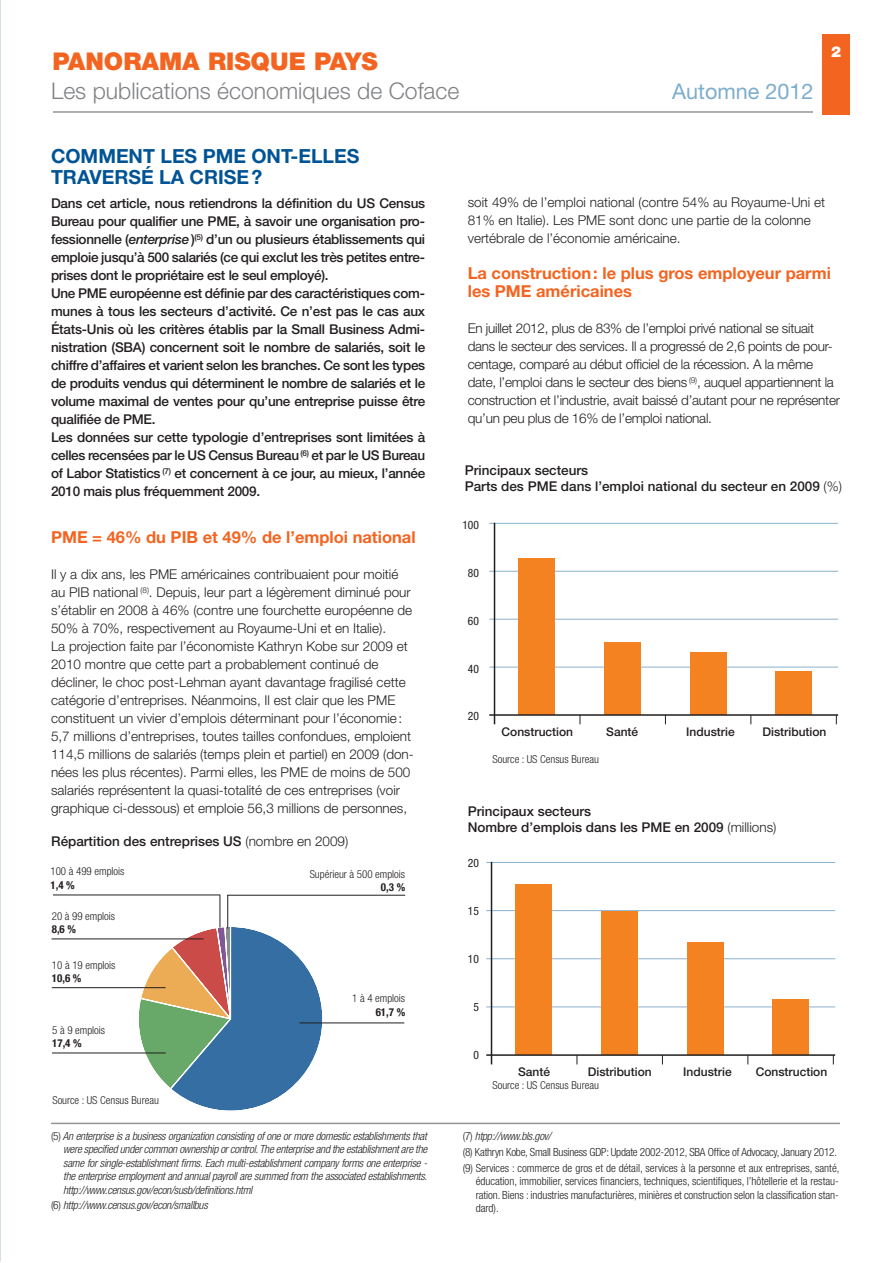
<style>
.page{position:relative;width:893px;height:1263px;background:#fff}
.page>*{position:absolute;margin:0;border:0;box-sizing:border-box;transform-origin:0 0}
.t1{font:900 24.45px "Helvetica Neue LT Std";color:#f36421}
.t2{font:300 22.95px "Helvetica Neue LT Std";color:#808285}
.t3{font:21.6px "Helvetica Neue LT Std";color:#7dadcc}
.t4{font:700 19.5px/21px "Helvetica Neue LT Std";color:#005495}
.t5{font:700 16.5px/18px "Helvetica Neue LT Std";color:#f36421}
.t6{font:900 15px "Helvetica Neue LT Std";color:#fff}
.t7{font:300 13.5px/18px "Helvetica Neue LT Std";color:#231f20}
.t8{font:500 13.5px/18px "Helvetica Neue";letter-spacing:-.02em;color:#231f20}
.t9{font:300 13.5px/18px "Helvetica Neue LT Std";letter-spacing:-.02em;color:#231f20}
.t10{font:500 13.5px/16.2px "Helvetica Neue";color:#231f20}
.t11{font:500 12px "Helvetica Neue";color:#231f20}
.t12{font:condensed 11.55px "Helvetica Neue LT Std";color:#231f20}
.t13{font:italic 300 condensed 11.25px/13.5px "Helvetica Neue LT Std";letter-spacing:-.02em;color:#231f20;text-align:justify}
.t14{font:300 condensed 11.25px/15.6px "Helvetica Neue LT Std";letter-spacing:-.005em;color:#231f20}
.t15{font:300 condensed 10.95px "Helvetica Neue";color:#231f20}
.t16{font:700 condensed 10.95px "Helvetica Neue";color:#231f20}
.s1{font-style:italic}
.s2{font-weight:300}
.s3{font-style:normal}
</style>
<div class="page">
<hr style="left:0;top:0;width:1px;height:1261px;background:#c9d5da">
<hr style="left:53px;top:111px;width:760px;height:2px;background:#939598">
<div style="left:822px;top:34px;width:28px;height:80px;background:#f36421"></div>
<hr style="left:51px;top:1123px;width:789px;height:1px;background:#939598">
<hr style="left:489px;top:667px;width:349px;height:1px;background:#8ab1cc">
<hr style="left:489px;top:619px;width:349px;height:1px;background:#8ab1cc">
<hr style="left:489px;top:571px;width:349px;height:1px;background:#8ab1cc">
<hr style="left:489px;top:523px;width:349px;height:1px;background:#8ab1cc">
<hr style="left:494px;top:523px;width:1px;height:201px;background:#231f20">
<div style="left:518px;top:559px;width:37px;height:156px;background:#f58220"></div>
<div style="left:604px;top:643px;width:37px;height:72px;background:#f58220"></div>
<div style="left:690px;top:653px;width:37px;height:62px;background:#f58220"></div>
<div style="left:775px;top:671px;width:37px;height:44px;background:#f58220"></div>
<hr style="left:489px;top:714px;width:349px;height:2px;background:#231f20">
<hr style="left:486px;top:1006px;width:349px;height:1px;background:#8ab1cc">
<hr style="left:486px;top:958px;width:349px;height:1px;background:#8ab1cc">
<hr style="left:486px;top:910px;width:349px;height:1px;background:#8ab1cc">
<hr style="left:486px;top:862px;width:349px;height:1px;background:#8ab1cc">
<hr style="left:491px;top:862px;width:1px;height:202px;background:#231f20">
<div style="left:515px;top:884px;width:37px;height:171px;background:#f58220"></div>
<div style="left:601px;top:911px;width:37px;height:144px;background:#f58220"></div>
<div style="left:687px;top:942px;width:37px;height:113px;background:#f58220"></div>
<div style="left:772px;top:999px;width:37px;height:56px;background:#f58220"></div>
<hr style="left:486px;top:1054px;width:349px;height:2px;background:#231f20">
<svg style="left:137px;top:925px;width:187px;height:186px"></svg>
<hr style="left:300px;top:1022px;width:104px;height:1px;background:#231f20">
<hr style="left:52px;top:1052px;width:114px;height:1px;background:#231f20">
<hr style="left:52px;top:987px;width:114px;height:1px;background:#231f20">
<hr style="left:52px;top:938px;width:152px;height:1px;background:#231f20">
<hr style="left:53px;top:894px;width:167px;height:1px;background:#231f20">
<hr style="left:220px;top:895px;width:1px;height:32px;background:#231f20">
<hr style="left:227px;top:895px;width:178px;height:1px;background:#231f20">
<hr style="left:227px;top:895px;width:1px;height:33px;background:#231f20">
<h1 class="t1" style="left:52px;top:52px;width:327px">PANORAMA RISQUE PAYS</h1>
<h2 class="t2" style="left:51px;top:82px;width:410px">Les publications économiques de Coface</h2>
<h3 class="t3" style="left:672px;top:84px;width:143px">Automne 2012</h3>
<p class="t6" style="left:831px;top:47px;width:12px">2</p>
<h3 class="t4" style="left:51px;top:147px;width:310px">Comment les Pme ont-elles traversé la Crise?</h3>
<p class="t8" style="left:51px;top:196px;width:376px">Dans cet article, nous retiendrons la définition du US Census Bureau pour qualifier une PME, à savoir une organisation pro&shy;fessionnelle (<span class="s1">enterprise</span>)<sup>(5)</sup> d’un ou plusieurs établissements qui emploie jusqu’à 500 salariés (ce qui exclut les très petites entre&shy;prises dont le propriétaire est le seul employé).<br>Une PME européenne est définie par des caractéristiques com&shy;munes à tous les secteurs d’activité. Ce n’est pas le cas aux États-Unis où les critères établis par la Small Business Admi&shy;nistration (SBA) concernent soit le nombre de salariés, soit le chiffre d’affaires et varient selon les branches. Ce sont les types de produits vendus qui déterminent le nombre de salariés et le volume maximal de ventes pour qu’une entreprise puisse être qualifiée de PME.<br>Les données sur cette typologie d’entreprises sont limitées à celles recensées par le US Census Bureau <sup>(6)</sup> et par le US Bureau of Labor Statistics <sup>(7)</sup> et concernent à ce jour, au mieux, l’année 2010 mais plus fréquemment 2009.</p>
<p class="t5" style="left:51px;top:530px;width:366px">Pme = 46% du PiB et 49% de l’emploi national</p>
<p class="t7" style="left:51px;top:566px;width:364px">Il y a dix ans, les PME américaines contribuaient pour moitié au PIB national <sup>(8)</sup>. Depuis, leur part a légèrement diminué pour s’établir en 2008 à 46% (contre une fourchette européenne de 50% à 70%, respectivement au Royaume-Uni et en Italie).<br>La projection faite par l’économiste Kathryn Kobe sur 2009 et 2010 montre que cette part a probablement continué de décliner, le choc post-Lehman ayant davantage fragilisé cette catégorie d’entreprises. Néanmoins, Il est clair que les PME constituent un vivier d’emplois déterminant pour l’économie:<br>5,7 millions d’entreprises, toutes tailles confondues, emploient 114,5 millions de salariés (temps plein et partiel) en 2009 (don&shy;nées les plus récentes). Parmi elles, les PME de moins de 500 salariés représentent la quasi-totalité de ces entreprises (voir graphique ci-dessous) et emploie 56,3 millions de personnes,</p>
<p class="t10" style="left:51px;top:834px;width:299px">Répartition des entreprises US <span class="s2">(nombre en 2009)</span></p>
<p class="t15" style="left:51px;top:868px;width:75px">100 à 499 emplois</p>
<p class="t16" style="left:51px;top:881px;width:26px">1,4 %</p>
<p class="t15" style="left:52px;top:912px;width:65px">20 à 99 emplois</p>
<p class="t16" style="left:52px;top:925px;width:26px">8,6 %</p>
<p class="t15" style="left:52px;top:961px;width:65px">10 à 19 emplois</p>
<p class="t16" style="left:52px;top:974px;width:31px">10,6 %</p>
<p class="t15" style="left:52px;top:1026px;width:54px">5 à 9 emplois</p>
<p class="t16" style="left:52px;top:1039px;width:31px">17,4 %</p>
<p class="t15" style="left:52px;top:1096px;width:108px">Source : US Census Bureau</p>
<p class="t15" style="left:310px;top:870px;width:97px">Supérieur à 500 emplois</p>
<p class="t16" style="left:381px;top:883px;width:26px">0,3 %</p>
<p class="t15" style="left:352px;top:994px;width:54px">1 à 4 emplois</p>
<p class="t16" style="left:376px;top:1008px;width:31px">61,7 %</p>
<p class="t13" style="left:63px;top:1130px;width:365px;text-indent:-12px"><span class="s3">(5)</span> An enterprise is a business organization consisting of one or more domestic establishments that were specified under common ownership or control.The enterprise and the establishment are the same for single-establishment firms. Each multi-establishment company forms one enterprise - the enterprise employment and annual payroll are summed from the associated establishments. http://www.census.gov/econ/susb/definitions.html</p>
<p class="t13" style="left:51px;top:1199px;width:158px"><span class="s3">(6)</span> http://www.census.gov/econ/smallbus</p>
<p class="t7" style="left:468px;top:195px;width:359px">soit 49% de l’emploi national (contre 54% au Royaume-Uni et<br>81% en Italie). Les PME sont donc une partie de la colonne vertébrale de l’économie américaine.</p>
<p class="t5" style="left:468px;top:266px;width:365px">la construction: le plus gros employeur parmi les Pme américaines</p>
<p class="t9" style="left:468px;top:321px;width:374px">En juillet 2012, plus de 83% de l’emploi privé national se situait dans le secteur des services. Il a progressé de 2,6 points de pour&shy;centage, comparé au début officiel de la récession. A la même date, l’emploi dans le secteur des biens <sup>(9)</sup>, auquel appartiennent la construction et l’industrie, avait baissé d’autant pour ne représenter qu’un peu plus de 16% de l’emploi national.</p>
<p class="t10" style="left:465px;top:464px;width:379px">Principaux secteurs<br>Parts des PME dans l’emploi national du secteur en 2009 <span class="s2">(%)</span></p>
<p class="t12" style="left:462px;top:521px;width:18px">100</p>
<p class="t12" style="left:468px;top:569px;width:13px">80</p>
<p class="t12" style="left:468px;top:616px;width:13px">60</p>
<p class="t12" style="left:468px;top:664px;width:13px">40</p>
<p class="t12" style="left:468px;top:712px;width:13px">20</p>
<p class="t11" style="left:502px;top:728px;width:73px">Construction</p>
<p class="t11" style="left:606px;top:728px;width:33px">Santé</p>
<p class="t11" style="left:686px;top:728px;width:50px">Industrie</p>
<p class="t11" style="left:762px;top:728px;width:65px">Distribution</p>
<p class="t15" style="left:492px;top:755px;width:108px">Source : US Census Bureau</p>
<p class="t10" style="left:468px;top:804px;width:310px">Principaux secteurs<br>Nombre d’emplois dans les PME en 2009 <span class="s2">(millions)</span></p>
<p class="t12" style="left:468px;top:859px;width:13px">20</p>
<p class="t12" style="left:468px;top:907px;width:13px">15</p>
<p class="t12" style="left:468px;top:955px;width:13px">10</p>
<p class="t12" style="left:474px;top:1003px;width:7px">5</p>
<p class="t12" style="left:474px;top:1051px;width:7px">0</p>
<p class="t11" style="left:518px;top:1067px;width:33px">Santé</p>
<p class="t11" style="left:588px;top:1067px;width:65px">Distribution</p>
<p class="t11" style="left:683px;top:1067px;width:50px">Industrie</p>
<p class="t11" style="left:756px;top:1067px;width:73px">Construction</p>
<p class="t15" style="left:492px;top:1081px;width:108px">Source : US Census Bureau</p>
<p class="t14" style="left:463px;top:1129px;width:378px">(7) <span class="s1">htpp://www.bls.gov/<br></span>(8) Kathryn Kobe, Small Business GDP: Update 2002-2012, SBA Office of Advocacy, January 2012. (9) Services : commerce de gros et de détail, services à la personne et aux entreprises, santé,</p>
<p class="t14" style="left:476px;top:1175px;width:365px;line-height:13.5px;text-align:justify">éducation, immobilier, services financiers, techniques, scientifiques, l’hôtellerie et la restau&shy;ration. Biens : industries manufacturières, minières et construction selon la classification stan&shy;dard).</p>
</div>
